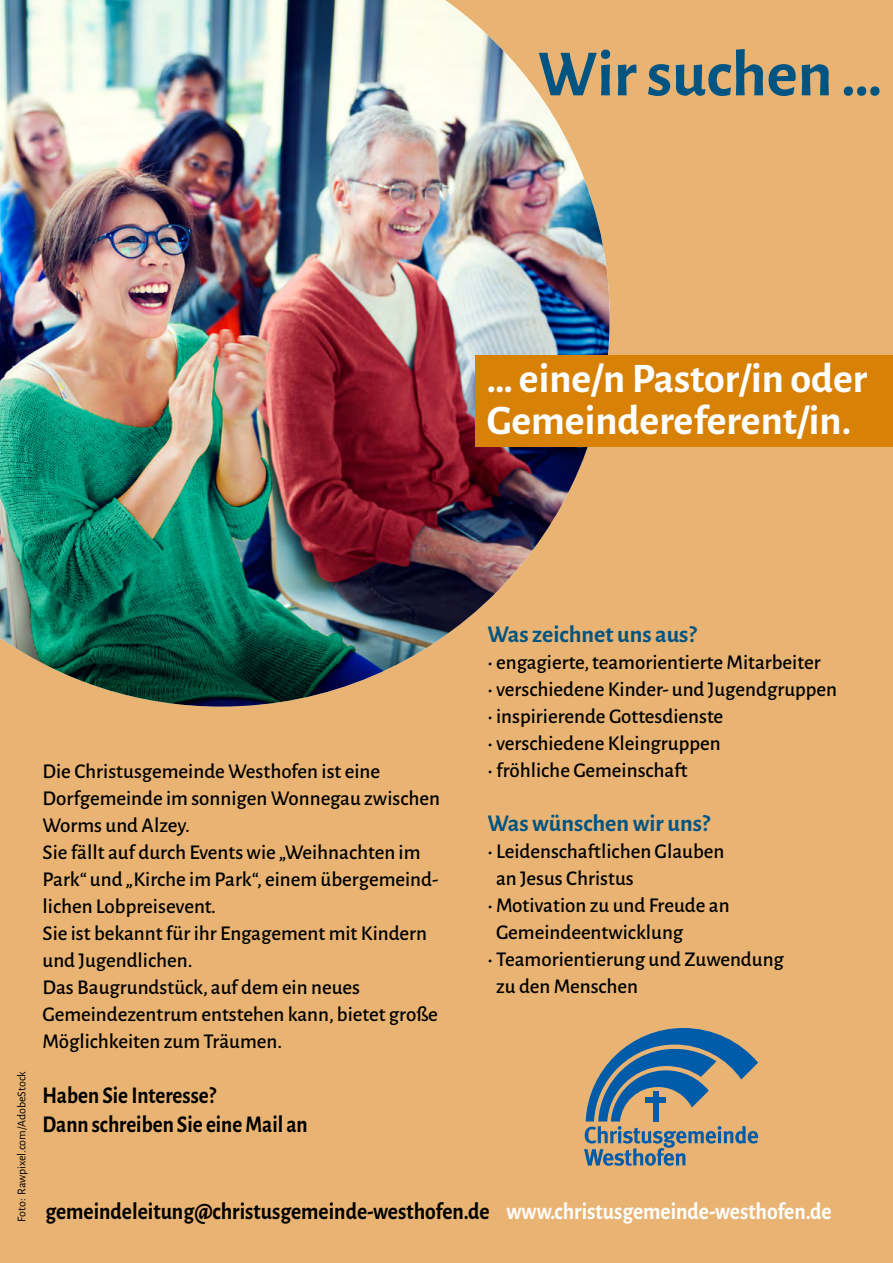
<style>
.page{position:relative;width:893px;height:1263px;background:#e9b473}
.page>*{position:absolute;margin:0;border:0;box-sizing:border-box;transform-origin:0 0}
.t1{font:700 66px "Alegreya Sans";color:#005481}
.t2{font:700 42px/42px "Alegreya Sans";color:#fff}
.t3{font:700 24px "Alegreya Sans";color:#000;scale:.9 1}
.t4{font:700 24px/28.5px "Alegreya Sans";color:#000;scale:.88 1}
.t5{font:700 24px "Alegreya Sans";color:#005481}
.t6{font:500 21px/27px "Alegreya Sans";color:#000}
.t7{font:12px "Alegreya Sans";color:#000}
.s1{color:#fff}
</style>
<div class="page">
<img style="left:0;top:0;width:610px;height:707px">
<svg style="left:584px;top:1028px;width:174px;height:138px"></svg>
<div style="left:475px;top:355px;width:418px;height:91px;background:#d88107"></div>
<h1 class="t1" style="left:537px;top:26px;width:347px">Wir suchen …</h1>
<h2 class="t2" style="left:487px;top:354px;width:382px">… eine/n Pastor/in oder<br>Gemeindereferent/in.</h2>
<p class="t7" style="left:14px;top:1222px;width:152px;rotate:-90deg">Foto: Rawpixel.com/AdobeStock</p>
<p class="t6" style="left:43px;top:756px;width:399px">Die Christusgemeinde Westhofen ist eine Dorfgemeinde im sonnigen Wonnegau zwischen Worms und Alzey.<br>Sie fällt auf durch Events wie „Weihnachten im Park“ und „Kirche im Park“, einem übergemeind&shy;lichen Lobpreisevent.<br>Sie ist bekannt für ihr Engagement mit Kindern und Jugendlichen.<br>Das Baugrundstück, auf dem ein neues Gemeindezentrum entstehen kann, bietet große Möglichkeiten zum Träumen.</p>
<p class="t4" style="left:43px;top:1079px;width:303px">Haben Sie Interesse?<br>Dann schreiben Sie eine Mail an</p>
<p class="t5" style="left:488px;top:616px;width:211px">Was zeichnet uns aus?</p>
<p class="t6" style="left:488px;top:647px;width:335px">• engagierte, teamorientierte Mitarbeiter</p>
<p class="t6" style="left:488px;top:674px;width:351px">• verschiedene Kinder- und Jugendgruppen</p>
<p class="t6" style="left:488px;top:701px;width:237px">• inspirierende Gottesdienste</p>
<p class="t6" style="left:488px;top:728px;width:235px">• verschiedene Kleingruppen</p>
<p class="t6" style="left:488px;top:755px;width:202px">• fröhliche Gemeinschaft</p>
<p class="t5" style="left:488px;top:805px;width:224px">Was wünschen wir uns?</p>
<p class="t6" style="left:496px;top:836px;width:230px;text-indent:-8px">• Leidenschaftlichen Glauben an Jesus Christus</p>
<p class="t6" style="left:496px;top:890px;width:235px;text-indent:-8px">• Motivation zu und Freude an<br>Gemeindeentwicklung</p>
<p class="t6" style="left:496px;top:944px;width:289px;text-indent:-8px">• Teamorientierung und Zuwendung zu den Menschen</p>
<p class="t3" style="left:45px;top:1194px;width:875px">gemeindeleitung@christusgemeinde-westhofen.de <span class="s1">www.christusgemeinde-westhofen.de</span></p>
</div>
